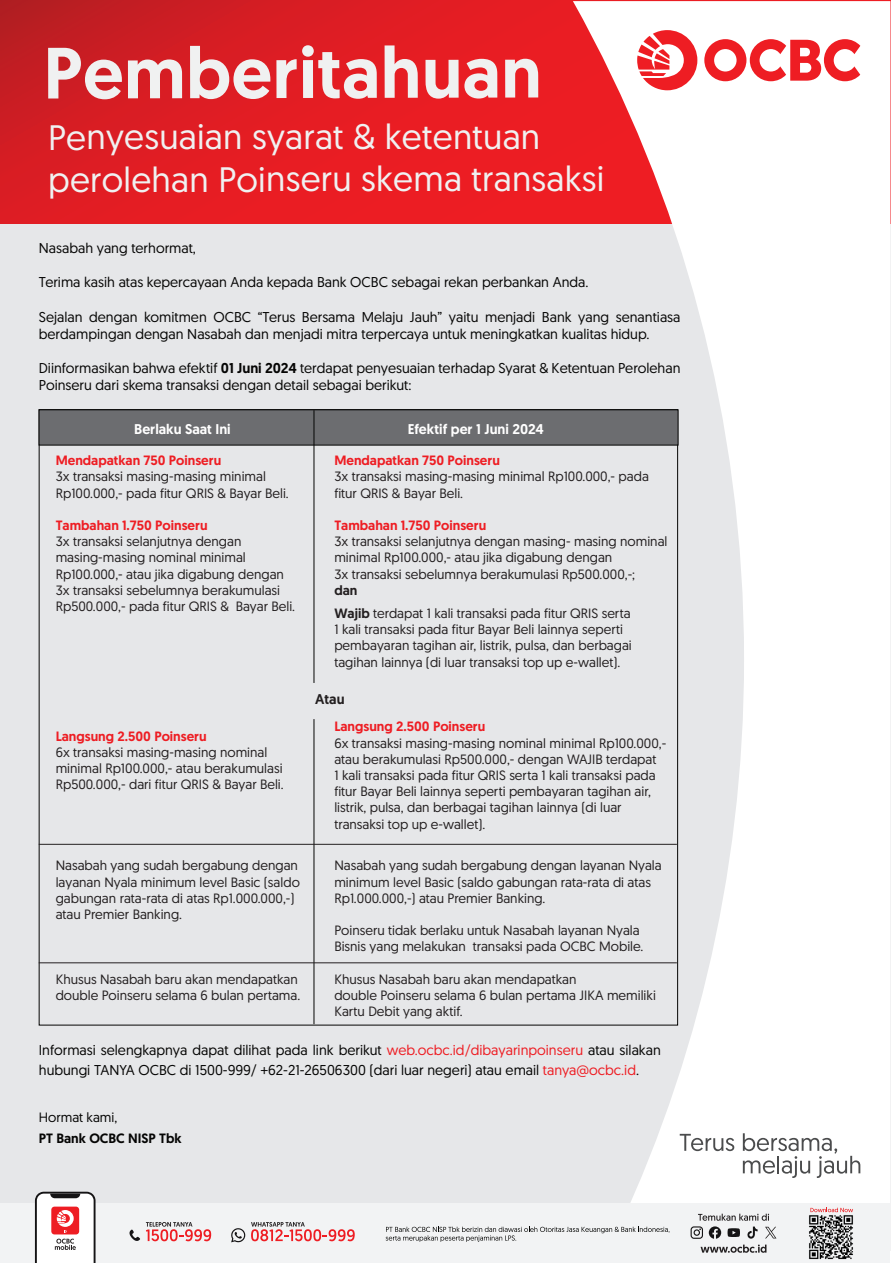
<style>
.page{position:relative;width:893px;height:1263px;background:#fff}
.page>*{position:absolute;margin:0;border:0;box-sizing:border-box;transform-origin:0 0}
.t1{font:500 72.45px "Geomanist";letter-spacing:.005em;color:#f0f1f1}
.t2{font:35.25px/42.3px "Geomanist";letter-spacing:.005em;color:#f0f1f1}
.t3{font:14.25px/17.1px "Geomanist";color:#050504}
.t4{font:500 14.1px "Geomanist";color:#fff}
.t5{font:500 14.1px "Geomanist";color:#231f20}
.t6{font:13.5px/16.2px "Geomanist";color:#231f20}
.t7{font:500 13.5px "Geomanist";color:#ee1d23}
.t8{font:500 13.5px "Geomanist";color:#050504}
.t9{font:13.5px "Geomanist";color:#050504}
.s1{font-weight:500}
.s2{color:#ee1d23}
</style>
<div class="page">
<div style="left:0;top:0;width:890px;height:1250px;background:#e6e7e9"></div>
<svg style="left:0;top:0;width:890px;height:224px;background:#df1d23"></svg>
<svg style="left:573px;top:1px;width:317px;height:1202px;fill:#fff"></svg>
<svg style="left:680px;top:1134px;width:54px;height:17px"></svg>
<svg style="left:743px;top:1133px;width:117px;height:45px;background:#dadbdb"></svg>
<div style="left:0;top:1203px;width:890px;height:60px;background:#f2f3f4"></div>
<svg style="left:691px;top:1214px;width:85px;height:39px"></svg>
<svg style="left:231px;top:1228px;width:14px;height:14px"></svg>
<svg style="left:251px;top:1222px;width:104px;height:19px"></svg>
<svg style="left:129px;top:1229px;width:11px;height:12px"></svg>
<svg style="left:146px;top:1222px;width:65px;height:19px"></svg>
<svg style="left:810px;top:1208px;width:43px;height:4px"></svg>
<img style="left:809px;top:1215px;width:44px;height:45px">
<svg style="left:35px;top:1192px;width:61px;height:71px"></svg>
<svg style="left:386px;top:1227px;width:284px;height:15px"></svg>
<svg style="left:637px;top:30px;width:60px;height:60px;background:#f57f83"></svg>
<svg style="left:704px;top:39px;width:156px;height:42px;background:#f58588"></svg>
<div style="left:39px;top:409px;width:639px;height:36px;background:#6c6d70;border:1px solid #050504"></div>
<hr style="left:314px;top:719px;width:1px;height:305px;background:#050504">
<hr style="left:314px;top:410px;width:1px;height:273px;background:#050504">
<hr style="left:39px;top:962px;width:638px;height:1px;background:#231f20">
<hr style="left:39px;top:844px;width:638px;height:1px;background:#231f20">
<h1 class="t1" style="left:43px;top:25px;width:500px">Pemberitahuan</h1>
<h2 class="t2" style="left:48px;top:114px;width:558px">Penyesuaian syarat &amp; ketentuan perolehan Poinseru skema transaksi</h2>
<p class="t3" style="left:39px;top:239px;width:159px">Nasabah yang terhormat,</p>
<p class="t3" style="left:39px;top:273px;width:551px">Terima kasih atas kepercayaan Anda kepada Bank OCBC sebagai rekan perbankan Anda.</p>
<p class="t3" style="left:39px;top:308px;width:643px">Sejalan dengan komitmen OCBC “Terus Bersama Melaju Jauh” yaitu menjadi Bank yang senantiasa berdampingan dengan Nasabah dan menjadi mitra terpercaya untuk meningkatkan kualitas hidup.</p>
<p class="t3" style="left:39px;top:359px;width:643px">Diinformasikan bahwa efektif <span class="s1">01 Juni 2024</span> terdapat penyesuaian terhadap Syarat &amp; Ketentuan Perolehan<br>Poinseru dari skema transaksi dengan detail sebagai berikut:</p>
<p class="t4" style="left:134px;top:420px;width:98px">Berlaku Saat Ini</p>
<p class="t4" style="left:408px;top:420px;width:138px">Efektif per 1 Juni 2024</p>
<p class="t7" style="left:56px;top:451px;width:167px">Mendapatkan 750 Poinseru</p>
<p class="t6" style="left:56px;top:468px;width:235px">3x transaksi masing-masing minimal<br>Rp100.000,- pada fitur QRIS &amp; Bayar Beli.</p>
<p class="t7" style="left:56px;top:516px;width:153px">Tambahan 1.750 Poinseru</p>
<p class="t6" style="left:56px;top:533px;width:241px">3x transaksi selanjutnya dengan masing-masing nominal minimal Rp100.000,- atau jika digabung dengan 3x transaksi sebelumnya berakumulasi Rp500.000,- pada fitur QRIS &amp; Bayar Beli.</p>
<p class="t7" style="left:334px;top:451px;width:167px">Mendapatkan 750 Poinseru</p>
<p class="t6" style="left:334px;top:468px;width:316px">3x transaksi masing-masing minimal Rp100.000,- pada fitur QRIS &amp; Bayar Beli.</p>
<p class="t7" style="left:334px;top:516px;width:153px">Tambahan 1.750 Poinseru</p>
<p class="t6" style="left:334px;top:533px;width:335px">3x transaksi selanjutnya dengan masing- masing nominal minimal Rp100.000,- atau jika digabung dengan<br>3x transaksi sebelumnya berakumulasi Rp500.000,-;</p>
<p class="t6" style="left:334px;top:578px;width:298px;line-height:23.1px"><span class="s1">dan<br>Wajib</span> terdapat 1 kali transaksi pada fitur QRIS serta</p>
<p class="t6" style="left:334px;top:621px;width:299px">1 kali transaksi pada fitur Bayar Beli lainnya seperti pembayaran tagihan air, listrik, pulsa, dan berbagai tagihan lainnya (di luar transaksi top up e-wallet).</p>
<p class="t7" style="left:56px;top:727px;width:152px">Langsung 2.500 Poinseru</p>
<p class="t6" style="left:56px;top:743px;width:230px">6x transaksi masing-masing nominal minimal Rp100.000,- atau berakumulasi<br>Rp500.000,- dari fitur QRIS &amp; Bayar Beli.</p>
<p class="t6" style="left:56px;top:857px;width:246px">Nasabah yang sudah bergabung dengan layanan Nyala minimum level Basic (saldo gabungan rata-rata di atas Rp1.000.000,-) atau Premier Banking.</p>
<p class="t6" style="left:56px;top:970px;width:246px">Khusus Nasabah baru akan mendapatkan double Poinseru selama 6 bulan pertama.</p>
<p class="t5" style="left:315px;top:689px;width:31px">Atau</p>
<p class="t7" style="left:334px;top:718px;width:152px">Langsung 2.500 Poinseru</p>
<p class="t6" style="left:334px;top:734px;width:333px">6x transaksi masing-masing nominal minimal Rp100.000,- atau berakumulasi Rp500.000,- dengan WAJIB terdapat<br>1 kali transaksi pada fitur QRIS serta 1 kali transaksi pada fitur Bayar Beli lainnya seperti pembayaran tagihan air, listrik, pulsa, dan berbagai tagihan lainnya (di luar transaksi top up e-wallet).</p>
<p class="t6" style="left:334px;top:857px;width:329px">Nasabah yang sudah bergabung dengan layanan Nyala minimum level Basic (saldo gabungan rata-rata di atas<br>Rp1.000.000,-) atau Premier Banking.</p>
<p class="t6" style="left:334px;top:922px;width:311px">Poinseru tidak berlaku untuk Nasabah layanan Nyala<br>Bisnis yang melakukan transaksi pada OCBC Mobile.</p>
<p class="t6" style="left:334px;top:970px;width:323px">Khusus Nasabah baru akan mendapatkan<br>double Poinseru selama 6 bulan pertama JIKA memiliki<br>Kartu Debit yang aktif.</p>
<p class="t3" style="left:39px;top:1039px;width:623px;line-height:20.9px">Informasi selengkapnya dapat dilihat pada link berikut <span class="s2">web.ocbc.id/dibayarinpoinseru</span> atau silakan hubungi TANYA OCBC di 1500-999/ +62-21-26506300 (dari luar negeri) atau email <span class="s2">tanya@ocbc.id</span>.</p>
<p class="t9" style="left:39px;top:1109px;width:80px">Hormat kami,</p>
<p class="t8" style="left:39px;top:1129px;width:144px">PT Bank OCBC NISP Tbk</p>
</div>
